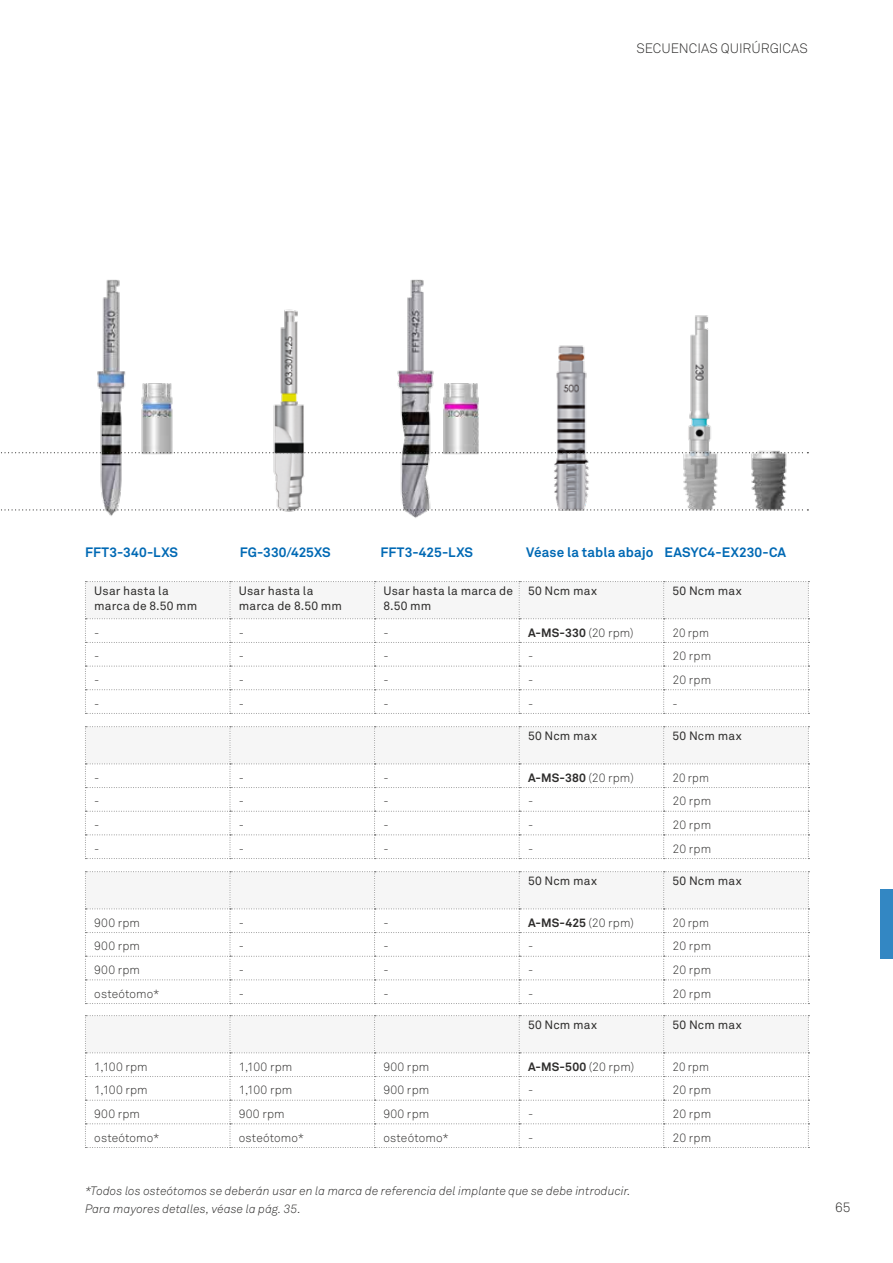
<style>
.page{position:relative;width:893px;height:1263px;background:#fff}
.page>*{position:absolute;margin:0;border:0;box-sizing:border-box;transform-origin:0 0}
.t1{font:700 13.5px "Akkurat Pro";letter-spacing:.01em;color:#0069b4}
.t2{font:13.5px "Akkurat Light Pro";letter-spacing:.005em;color:#2e2d2c}
.t3{font:12px "Akkurat Light Pro";letter-spacing:.01em;color:#2e2d2c}
.t4{font:12px/15px "Akkurat Pro";letter-spacing:.015em;color:#2e2d2c}
.t5{font:italic 12px/18px "Akkurat Light Pro";letter-spacing:.005em;color:#2e2d2c}
.t6{font:700 12px "Akkurat Pro";letter-spacing:.01em;color:#2e2d2c}
.t7{font:12px "Akkurat Light Pro";letter-spacing:.01em;color:#2e2d2c;scale:.95 1}
.s1{font-family:"Akkurat Light Pro";font-weight:400}
</style>
<div class="page">
<div style="left:880px;top:889px;width:13px;height:69px;background:#3387c3"></div>
<svg style="left:85px;top:726px;width:724px;height:133px"></svg>
<svg style="left:85px;top:871px;width:724px;height:133px"></svg>
<svg style="left:85px;top:1015px;width:724px;height:133px"></svg>
<img style="left:96px;top:279px;width:37px;height:237px">
<img style="left:138px;top:383px;width:41px;height:72px">
<img style="left:392px;top:279px;width:44px;height:239px">
<img style="left:442px;top:383px;width:40px;height:72px">
<img style="left:269px;top:309px;width:44px;height:203px">
<img style="left:544px;top:345px;width:62px;height:166px">
<img style="left:688px;top:315px;width:23px;height:132px">
<img style="left:679px;top:447px;width:43px;height:64px">
<img style="left:746px;top:451px;width:46px;height:60px">
<svg style="left:85px;top:581px;width:724px;height:133px"></svg>
<svg style="left:1px;top:452px;width:807px;height:1px"></svg>
<svg style="left:1px;top:509px;width:807px;height:1px"></svg>
<p class="t2" style="left:636px;top:40px;width:173px">SECUENCIAS QUIRÚRGICAS</p>
<p class="t1" style="left:85px;top:544px;width:94px">FFT3-340-LXS</p>
<p class="t1" style="left:240px;top:544px;width:93px">FG-330/425XS</p>
<p class="t1" style="left:380px;top:544px;width:94px">FFT3-425-LXS</p>
<p class="t1" style="left:526px;top:544px;width:129px">Véase la tabla abajo</p>
<p class="t4" style="left:94px;top:584px;width:105px">Usar hasta la marca de 8.50 mm</p>
<p class="t4" style="left:239px;top:584px;width:105px">Usar hasta la marca de 8.50 mm</p>
<p class="t4" style="left:383px;top:584px;width:131px">Usar hasta la marca de<br>8.50 mm</p>
<p class="t4" style="left:528px;top:584px;width:71px">50 Ncm max</p>
<p class="t4" style="left:673px;top:584px;width:71px">50 Ncm max</p>
<p class="t3" style="left:94px;top:625px;width:7px">-</p>
<p class="t3" style="left:239px;top:625px;width:7px">-</p>
<p class="t3" style="left:383px;top:625px;width:7px">-</p>
<p class="t6" style="left:528px;top:625px;width:107px">A-MS-330 <span class="s1">(20 rpm)</span></p>
<p class="t7" style="left:673px;top:625px;width:40px">20 rpm</p>
<p class="t3" style="left:94px;top:649px;width:7px">-</p>
<p class="t3" style="left:239px;top:649px;width:7px">-</p>
<p class="t3" style="left:383px;top:649px;width:7px">-</p>
<p class="t3" style="left:528px;top:649px;width:7px">-</p>
<p class="t3" style="left:673px;top:649px;width:40px">20 rpm</p>
<p class="t3" style="left:94px;top:673px;width:7px">-</p>
<p class="t3" style="left:239px;top:673px;width:7px">-</p>
<p class="t3" style="left:383px;top:673px;width:7px">-</p>
<p class="t3" style="left:528px;top:673px;width:7px">-</p>
<p class="t3" style="left:673px;top:673px;width:40px">20 rpm</p>
<p class="t3" style="left:94px;top:696px;width:7px">-</p>
<p class="t3" style="left:239px;top:696px;width:7px">-</p>
<p class="t3" style="left:383px;top:696px;width:7px">-</p>
<p class="t3" style="left:528px;top:696px;width:7px">-</p>
<p class="t3" style="left:673px;top:696px;width:7px">-</p>
<p class="t1" style="left:664px;top:544px;width:123px">EASYC4-EX230-CA</p>
<p class="t4" style="left:528px;top:729px;width:71px">50 Ncm max</p>
<p class="t4" style="left:673px;top:729px;width:71px">50 Ncm max</p>
<p class="t3" style="left:94px;top:770px;width:7px">-</p>
<p class="t3" style="left:239px;top:770px;width:7px">-</p>
<p class="t3" style="left:383px;top:770px;width:7px">-</p>
<p class="t6" style="left:528px;top:770px;width:107px">A-MS-380 <span class="s1">(20 rpm)</span></p>
<p class="t7" style="left:673px;top:770px;width:40px">20 rpm</p>
<p class="t3" style="left:94px;top:794px;width:7px">-</p>
<p class="t3" style="left:239px;top:794px;width:7px">-</p>
<p class="t3" style="left:383px;top:794px;width:7px">-</p>
<p class="t3" style="left:528px;top:794px;width:7px">-</p>
<p class="t3" style="left:673px;top:794px;width:40px">20 rpm</p>
<p class="t3" style="left:94px;top:818px;width:7px">-</p>
<p class="t3" style="left:239px;top:818px;width:7px">-</p>
<p class="t3" style="left:383px;top:818px;width:7px">-</p>
<p class="t3" style="left:528px;top:818px;width:7px">-</p>
<p class="t3" style="left:673px;top:818px;width:40px">20 rpm</p>
<p class="t3" style="left:94px;top:841px;width:7px">-</p>
<p class="t3" style="left:239px;top:841px;width:7px">-</p>
<p class="t3" style="left:383px;top:841px;width:7px">-</p>
<p class="t3" style="left:528px;top:841px;width:7px">-</p>
<p class="t3" style="left:673px;top:841px;width:40px">20 rpm</p>
<p class="t4" style="left:528px;top:874px;width:71px">50 Ncm max</p>
<p class="t4" style="left:673px;top:874px;width:71px">50 Ncm max</p>
<p class="t3" style="left:94px;top:915px;width:47px">900 rpm</p>
<p class="t3" style="left:239px;top:915px;width:7px">-</p>
<p class="t3" style="left:383px;top:915px;width:7px">-</p>
<p class="t6" style="left:528px;top:915px;width:107px">A-MS-425 <span class="s1">(20 rpm)</span></p>
<p class="t7" style="left:673px;top:915px;width:40px">20 rpm</p>
<p class="t3" style="left:94px;top:939px;width:47px">900 rpm</p>
<p class="t3" style="left:239px;top:939px;width:7px">-</p>
<p class="t3" style="left:383px;top:939px;width:7px">-</p>
<p class="t3" style="left:528px;top:939px;width:7px">-</p>
<p class="t3" style="left:673px;top:939px;width:40px">20 rpm</p>
<p class="t3" style="left:94px;top:963px;width:47px">900 rpm</p>
<p class="t3" style="left:239px;top:963px;width:7px">-</p>
<p class="t3" style="left:383px;top:963px;width:7px">-</p>
<p class="t3" style="left:528px;top:963px;width:7px">-</p>
<p class="t3" style="left:673px;top:963px;width:40px">20 rpm</p>
<p class="t3" style="left:94px;top:986px;width:67px">osteótomo*</p>
<p class="t3" style="left:239px;top:986px;width:7px">-</p>
<p class="t3" style="left:383px;top:986px;width:7px">-</p>
<p class="t3" style="left:528px;top:986px;width:7px">-</p>
<p class="t3" style="left:673px;top:986px;width:40px">20 rpm</p>
<p class="t4" style="left:528px;top:1018px;width:71px">50 Ncm max</p>
<p class="t4" style="left:673px;top:1018px;width:71px">50 Ncm max</p>
<p class="t3" style="left:94px;top:1059px;width:55px">1,100 rpm</p>
<p class="t3" style="left:239px;top:1059px;width:55px">1,100 rpm</p>
<p class="t3" style="left:383px;top:1059px;width:47px">900 rpm</p>
<p class="t6" style="left:528px;top:1059px;width:108px">A-MS-500 <span class="s1">(20 rpm)</span></p>
<p class="t7" style="left:673px;top:1059px;width:40px">20 rpm</p>
<p class="t3" style="left:94px;top:1083px;width:55px">1,100 rpm</p>
<p class="t3" style="left:239px;top:1083px;width:55px">1,100 rpm</p>
<p class="t3" style="left:383px;top:1083px;width:47px">900 rpm</p>
<p class="t3" style="left:528px;top:1083px;width:7px">-</p>
<p class="t3" style="left:673px;top:1083px;width:40px">20 rpm</p>
<p class="t3" style="left:94px;top:1107px;width:47px">900 rpm</p>
<p class="t3" style="left:239px;top:1107px;width:47px">900 rpm</p>
<p class="t3" style="left:383px;top:1107px;width:47px">900 rpm</p>
<p class="t3" style="left:528px;top:1107px;width:7px">-</p>
<p class="t3" style="left:673px;top:1107px;width:40px">20 rpm</p>
<p class="t3" style="left:94px;top:1130px;width:67px">osteótomo*</p>
<p class="t3" style="left:239px;top:1130px;width:67px">osteótomo*</p>
<p class="t3" style="left:383px;top:1130px;width:67px">osteótomo*</p>
<p class="t3" style="left:528px;top:1130px;width:7px">-</p>
<p class="t3" style="left:673px;top:1130px;width:40px">20 rpm</p>
<p class="t5" style="left:85px;top:1182px;width:547px">*Todos los osteótomos se deberán usar en la marca de referencia del implante que se debe introducir.<br>Para mayores detalles, véase la pág. 35.</p>
<p class="t2" style="left:835px;top:1199px;width:17px">65</p>
</div>
